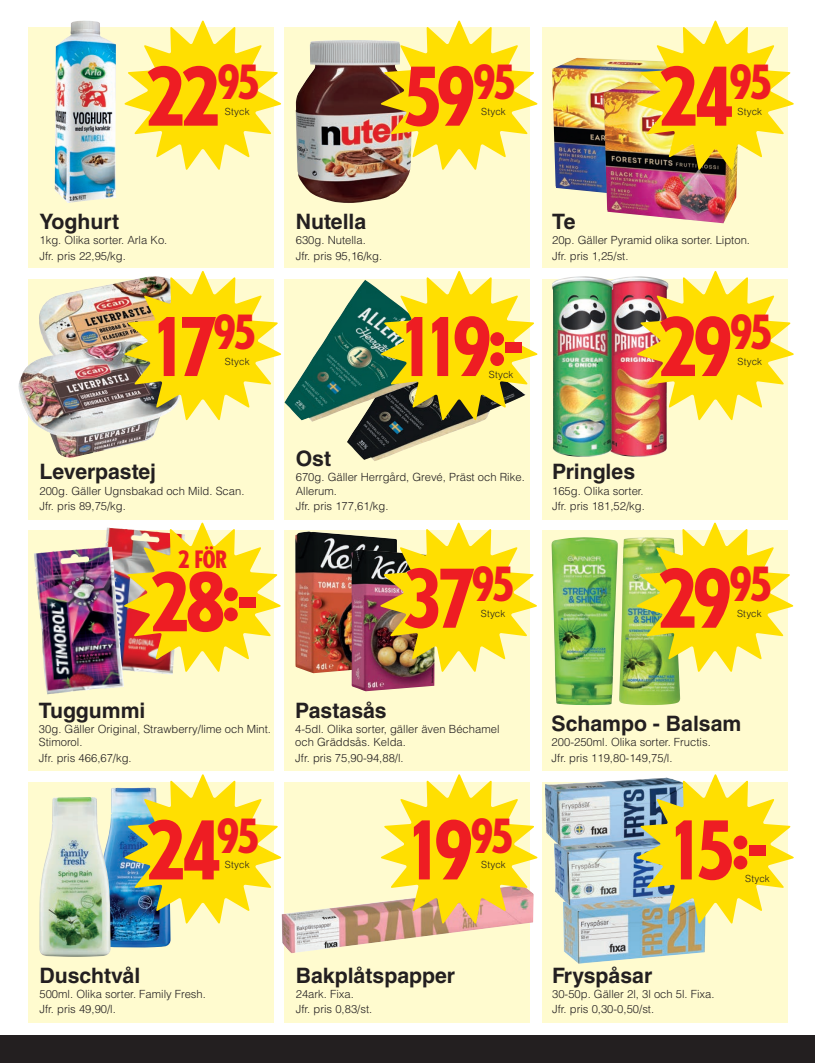
<style>
.page{position:relative;width:815px;height:1063px;background:#fff}
.page>*{position:absolute;margin:0;border:0;box-sizing:border-box;transform-origin:0 0}
.t1{font:800 condensed 80px "Tempo Std";letter-spacing:-.06em;color:#ee1d23}
.t2{font:800 condensed 23.75px "Tempo Std";color:#ee1d23}
.t3{font:700 21.25px "Helvetica LT Std";color:#231f20}
.t4{font:300 11.25px/15.2px "Helvetica LT Std";color:#231f20}
.t5{font:300 9.75px "Helvetica LT Std";letter-spacing:.02em;color:#231f20}
</style>
<div class="page">
<div style="left:0;top:1035px;width:815px;height:28px;background:#231f20"></div>
<div style="left:284px;top:28px;width:246px;height:240px;background:#fffbcf"></div>
<div style="left:284px;top:782px;width:246px;height:241px;background:#fffbcf"></div>
<div style="left:284px;top:530px;width:246px;height:241px;background:#fffbcf"></div>
<div style="left:284px;top:279px;width:246px;height:241px;background:#fffbcf"></div>
<div style="left:28px;top:28px;width:246px;height:240px;background:#fffbcf"></div>
<div style="left:28px;top:782px;width:246px;height:241px;background:#fffbcf"></div>
<div style="left:28px;top:530px;width:246px;height:241px;background:#fffbcf"></div>
<div style="left:28px;top:279px;width:246px;height:241px;background:#fffbcf"></div>
<div style="left:542px;top:28px;width:245px;height:240px;background:#fffbcf"></div>
<div style="left:542px;top:782px;width:245px;height:241px;background:#fffbcf"></div>
<div style="left:542px;top:530px;width:245px;height:241px;background:#fffbcf"></div>
<div style="left:542px;top:279px;width:245px;height:241px;background:#fffbcf"></div>
<img style="left:563px;top:906px;width:142px;height:58px">
<img style="left:554px;top:847px;width:83px;height:59px">
<img style="left:545px;top:779px;width:92px;height:68px">
<img style="left:111px;top:788px;width:60px;height:159px">
<img style="left:552px;top:537px;width:128px;height:168px">
<img style="left:105px;top:528px;width:68px;height:147px">
<img style="left:613px;top:276px;width:54px;height:181px">
<img style="left:552px;top:276px;width:61px;height:181px">
<img style="left:347px;top:421px;width:134px;height:40px">
<img style="left:55px;top:21px;width:62px;height:182px">
<svg style="left:124px;top:20px;width:158px;height:150px"></svg>
<img style="left:296px;top:40px;width:114px;height:163px">
<svg style="left:380px;top:20px;width:158px;height:150px"></svg>
<img style="left:552px;top:58px;width:85px;height:135px">
<img style="left:284px;top:280px;width:179px;height:142px">
<svg style="left:637px;top:271px;width:157px;height:150px"></svg>
<img style="left:34px;top:547px;width:90px;height:147px">
<svg style="left:124px;top:522px;width:157px;height:150px"></svg>
<img style="left:295px;top:531px;width:85px;height:142px">
<svg style="left:636px;top:522px;width:158px;height:150px"></svg>
<img style="left:39px;top:797px;width:72px;height:160px">
<svg style="left:124px;top:774px;width:158px;height:150px"></svg>
<img style="left:282px;top:902px;width:238px;height:51px">
<svg style="left:380px;top:774px;width:158px;height:150px"></svg>
<svg style="left:637px;top:774px;width:157px;height:150px"></svg>
<img style="left:603px;top:82px;width:134px;height:141px">
<svg style="left:637px;top:20px;width:157px;height:150px"></svg>
<img style="left:39px;top:281px;width:85px;height:60px">
<img style="left:19px;top:341px;width:140px;height:117px">
<svg style="left:124px;top:271px;width:158px;height:150px"></svg>
<svg style="left:380px;top:271px;width:158px;height:150px"></svg>
<img style="left:352px;top:550px;width:83px;height:141px">
<svg style="left:380px;top:522px;width:157px;height:150px"></svg>
<h1 class="t1" style="left:146px;top:46px;width:115px">22<sup>95</sup></h1>
<p class="t5" style="left:225px;top:105px;width:26px">Styck</p>
<h1 class="t1" style="left:403px;top:46px;width:114px">59<sup>95</sup></h1>
<p class="t5" style="left:481px;top:105px;width:26px">Styck</p>
<h1 class="t1" style="left:659px;top:46px;width:114px">24<sup>95</sup></h1>
<p class="t5" style="left:738px;top:105px;width:26px">Styck</p>
<h3 class="t3" style="left:39px;top:209px;width:81px">Yoghurt</h3>
<p class="t4" style="left:39px;top:233px;width:129px">1kg. Olika sorter. Arla Ko.<br>Jfr. pris 22,95/kg.</p>
<h1 class="t1" style="left:150px;top:297px;width:107px">17<sup>95</sup></h1>
<p class="t5" style="left:225px;top:355px;width:26px">Styck</p>
<h3 class="t3" style="left:296px;top:209px;width:72px">Nutella</h3>
<p class="t4" style="left:296px;top:233px;width:88px">630g. Nutella.<br>Jfr. pris 95,16/kg.</p>
<h1 class="t1" style="left:398px;top:297px;width:128px">119:-</h1>
<p class="t5" style="left:489px;top:369px;width:26px">Styck</p>
<h3 class="t3" style="left:39px;top:459px;width:118px">Leverpastej</h3>
<p class="t4" style="left:39px;top:483px;width:207px">200g. Gäller Ugnsbakad och Mild. Scan.<br>Jfr. pris 89,75/kg.</p>
<h2 class="t2" style="left:178px;top:544px;width:50px">2 FÖR</h2>
<h1 class="t1" style="left:150px;top:547px;width:109px">28:-</h1>
<h3 class="t3" style="left:296px;top:445px;width:37px">Ost</h3>
<p class="t4" style="left:296px;top:470px;width:231px;line-height:13.5px">670g. Gäller Herrgård, Grevé, Präst och Rike.<br>Allerum.</p>
<p class="t4" style="left:296px;top:498px;width:94px">Jfr. pris 177,61/kg.</p>
<h1 class="t1" style="left:403px;top:548px;width:112px">37<sup>95</sup></h1>
<p class="t5" style="left:481px;top:607px;width:26px">Styck</p>
<h3 class="t3" style="left:39px;top:697px;width:108px">Tuggummi</h3>
<p class="t4" style="left:39px;top:722px;width:234px;line-height:13.5px">30g. Gäller Original, Strawberry/lime och Mint.<br>Stimorol.</p>
<p class="t4" style="left:39px;top:750px;width:94px">Jfr. pris 466,67/kg.</p>
<h1 class="t1" style="left:146px;top:800px;width:114px">24<sup>95</sup></h1>
<p class="t5" style="left:225px;top:859px;width:26px">Styck</p>
<h3 class="t3" style="left:295px;top:697px;width:93px">Pastasås</h3>
<p class="t4" style="left:295px;top:722px;width:206px;line-height:13.5px">4-5dl. Olika sorter, gäller även Béchamel och Gräddsås. Kelda.</p>
<p class="t4" style="left:295px;top:750px;width:110px">Jfr. pris 75,90-94,88/l.</p>
<h1 class="t1" style="left:405px;top:800px;width:110px">19<sup>95</sup></h1>
<p class="t5" style="left:481px;top:859px;width:26px">Styck</p>
<h3 class="t3" style="left:552px;top:209px;width:25px">Te</h3>
<p class="t4" style="left:552px;top:233px;width:199px">20p. Gäller Pyramid olika sorter. Lipton.<br>Jfr. pris 1,25/st.</p>
<h1 class="t1" style="left:659px;top:297px;width:115px">29<sup>95</sup></h1>
<p class="t5" style="left:738px;top:355px;width:26px">Styck</p>
<h3 class="t3" style="left:552px;top:459px;width:85px">Pringles</h3>
<p class="t4" style="left:552px;top:483px;width:94px">165g. Olika sorter.<br>Jfr. pris 181,52/kg.</p>
<h1 class="t1" style="left:658px;top:548px;width:115px">29<sup>95</sup></h1>
<p class="t5" style="left:737px;top:607px;width:26px">Styck</p>
<h3 class="t3" style="left:552px;top:711px;width:191px">Schampo - Balsam</h3>
<p class="t4" style="left:552px;top:735px;width:161px">200-250ml. Olika sorter. Fructis.<br>Jfr. pris 119,80-149,75/l.</p>
<h1 class="t1" style="left:667px;top:795px;width:102px">15:-</h1>
<p class="t5" style="left:745px;top:872px;width:26px">Styck</p>
<h3 class="t3" style="left:39px;top:962px;width:102px">Duschtvål</h3>
<p class="t4" style="left:39px;top:986px;width:168px">500ml. Olika sorter. Family Fresh.<br>Jfr. pris 49,90/l.</p>
<h3 class="t3" style="left:296px;top:962px;width:161px">Bakplåtspapper</h3>
<p class="t4" style="left:296px;top:986px;width:78px">24ark. Fixa.<br>Jfr. pris 0,83/st.</p>
<h3 class="t3" style="left:552px;top:962px;width:102px">Fryspåsar</h3>
<p class="t4" style="left:552px;top:986px;width:164px">30-50p. Gäller 2l, 3l och 5l. Fixa.<br>Jfr. pris 0,30-0,50/st.</p>
</div>
